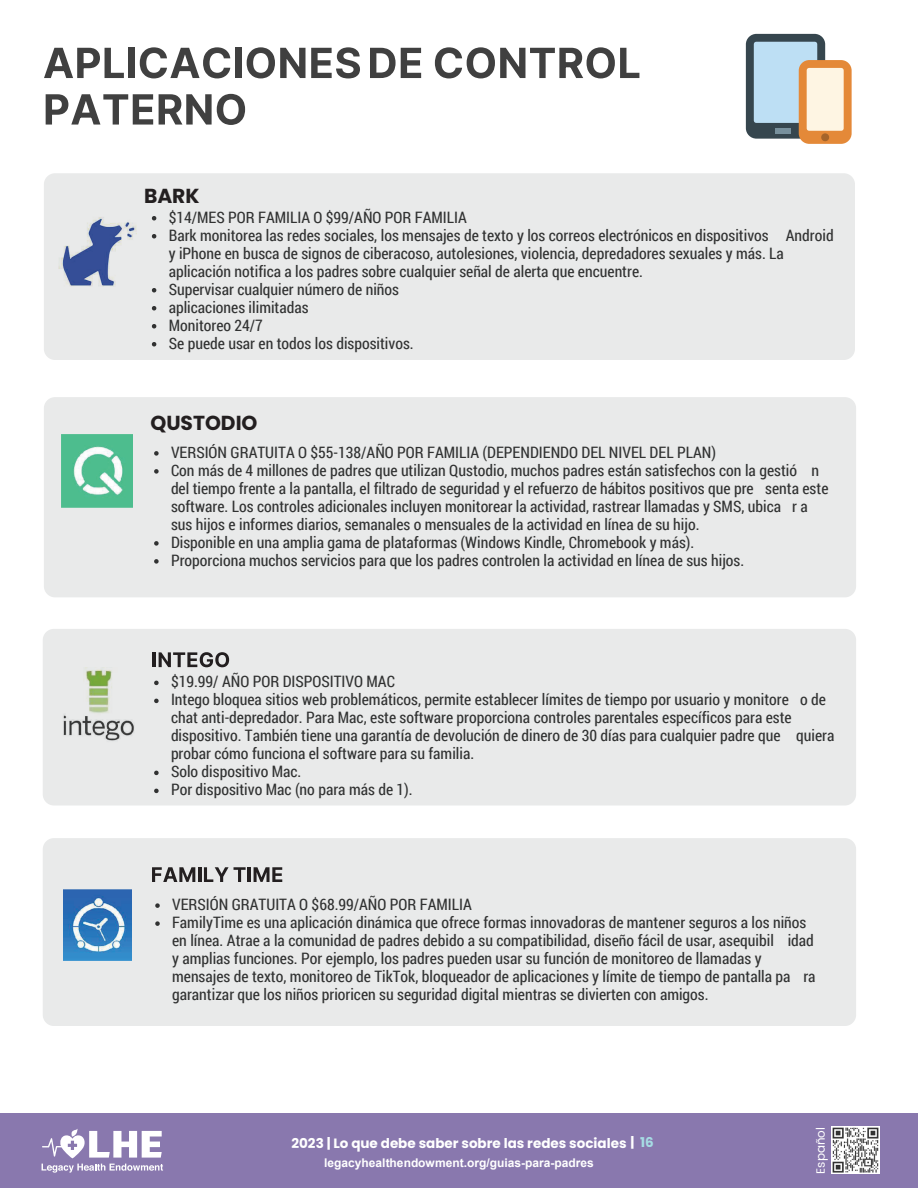
<style>
.page{position:relative;width:918px;height:1188px;background:#fff}
.page>*{position:absolute;margin:0;border:0;box-sizing:border-box;transform-origin:0 0}
.t1{font:700 20.25px "Poppins";color:#231f20}
.t2{font:15.75px/18px "Roboto Condensed";color:#313232}
.t3{font:700 13.5px "Poppins";color:#fff}
.t4{font:700 12px "Arial";color:#fff}
.t5{font:12px "Poppins";color:#fff}
.s1{color:#a6dce4}
</style>
<div class="page">
<div style="left:44px;top:173px;width:811px;height:187px;background:#e9eaea"></div>
<svg style="left:44px;top:48px;width:80px;height:30px"></svg>
<div style="left:128px;top:48px;width:7px;height:30px;background:#404040"></div>
<svg style="left:140px;top:47px;width:90px;height:31px"></svg>
<div style="left:235px;top:48px;width:7px;height:30px;background:#404040"></div>
<svg style="left:247px;top:47px;width:113px;height:31px"></svg>
<svg style="left:370px;top:48px;width:51px;height:30px"></svg>
<svg style="left:435px;top:47px;width:204px;height:31px"></svg>
<svg style="left:46px;top:94px;width:107px;height:31px"></svg>
<svg style="left:159px;top:94px;width:86px;height:31px"></svg>
<img style="left:58px;top:212px;width:79px;height:80px">
<svg style="left:152px;top:216px;width:4px;height:4px"></svg>
<svg style="left:152px;top:234px;width:4px;height:4px"></svg>
<svg style="left:152px;top:288px;width:4px;height:4px"></svg>
<svg style="left:152px;top:306px;width:4px;height:4px"></svg>
<svg style="left:152px;top:324px;width:4px;height:4px"></svg>
<svg style="left:152px;top:342px;width:4px;height:4px"></svg>
<div style="left:44px;top:397px;width:812px;height:200px;background:#e9eaea"></div>
<div style="left:43px;top:629px;width:813px;height:177px;background:#e9eaea"></div>
<hr style="left:153px;top:652px;width:3px;height:15px;background:#231f20">
<svg style="left:159px;top:652px;width:70px;height:15px"></svg>
<img style="left:60px;top:667px;width:74px;height:77px">
<img style="left:62px;top:434px;width:71px;height:73px">
<svg style="left:154px;top:451px;width:5px;height:5px"></svg>
<svg style="left:154px;top:469px;width:5px;height:5px"></svg>
<svg style="left:154px;top:541px;width:5px;height:5px"></svg>
<svg style="left:154px;top:559px;width:5px;height:5px"></svg>
<svg style="left:154px;top:681px;width:5px;height:4px"></svg>
<svg style="left:154px;top:699px;width:5px;height:4px"></svg>
<svg style="left:154px;top:771px;width:5px;height:4px"></svg>
<svg style="left:154px;top:789px;width:5px;height:4px"></svg>
<div style="left:43px;top:838px;width:813px;height:188px;background:#e9eaea"></div>
<svg style="left:152px;top:867px;width:43px;height:15px"></svg>
<hr style="left:198px;top:867px;width:3px;height:15px;background:#231f20">
<svg style="left:204px;top:867px;width:42px;height:15px"></svg>
<hr style="left:248px;top:867px;width:3px;height:15px;background:#231f20">
<svg style="left:254px;top:867px;width:28px;height:15px"></svg>
<img style="left:63px;top:890px;width:69px;height:71px">
<svg style="left:155px;top:903px;width:5px;height:5px"></svg>
<svg style="left:155px;top:921px;width:5px;height:5px"></svg>
<div style="left:746px;top:34px;width:79px;height:105px;background:#36464e;border-radius:11px"></div>
<div style="left:754px;top:42px;width:63px;height:81px;background:#bddff4;border-radius:3px"></div>
<div style="left:775px;top:128px;width:16px;height:5px;background:#78909c"></div>
<div style="left:799px;top:60px;width:53px;height:84px;background:#e48938;border-radius:11px"></div>
<div style="left:807px;top:68px;width:37px;height:63px;background:#fef5e3;border-radius:3px"></div>
<svg style="left:821px;top:133px;width:8px;height:8px"></svg>
<div style="left:0;top:1113px;width:918px;height:75px;background:#8978ae"></div>
<svg style="left:42px;top:1164px;width:121px;height:9px"></svg>
<svg style="left:42px;top:1129px;width:120px;height:29px"></svg>
<img style="left:832px;top:1126px;width:47px;height:48px">
<p class="t1" style="left:144px;top:184px;width:57px">BARK</p>
<p class="t2" style="left:169px;top:208px;width:666px">$14/MES POR FAMILIA O $99/AÑO POR FAMILIA<br>Bark monitorea las redes sociales, los mensajes de texto y los correos electrónicos en dispositivos Android y iPhone en busca de signos de ciberacoso, autolesiones, violencia, depredadores sexuales y más. La aplicación notifica a los padres sobre cualquier señal de alerta que encuentre.<br>Supervisar cualquier número de niños<br>aplicaciones ilimitadas<br>Monitoreo 24/7<br>Se puede usar en todos los dispositivos.</p>
<p class="t1" style="left:150px;top:411px;width:109px">QUSTODIO</p>
<p class="t2" style="left:171px;top:443px;width:659px">VERSIÓN GRATUITA O $55-138/AÑO POR FAMILIA (DEPENDIENDO DEL NIVEL DEL PLAN)<br>Con más de 4 millones de padres que utilizan Qustodio, muchos padres están satisfechos con la gestió n del tiempo frente a la pantalla, el filtrado de seguridad y el refuerzo de hábitos positivos que pre senta este software. Los controles adicionales incluyen monitorear la actividad, rastrear llamadas y SMS, ubica r a sus hijos e informes diarios, semanales o mensuales de la actividad en línea de su hijo.<br>Disponible en una amplia gama de plataformas (Windows Kindle, Chromebook y más).<br>Proporciona muchos servicios para que los padres controlen la actividad en línea de sus hijos.</p>
<p class="t2" style="left:171px;top:673px;width:665px">$19.99/ AÑO POR DISPOSITIVO MAC<br>Intego bloquea sitios web problemáticos, permite establecer límites de tiempo por usuario y monitore o de chat anti-depredador. Para Mac, este software proporciona controles parentales específicos para este dispositivo. También tiene una garantía de devolución de dinero de 30 días para cualquier padre que quiera probar cómo funciona el software para su familia.<br>Solo dispositivo Mac.<br>Por dispositivo Mac (no para más de 1).</p>
<p class="t2" style="left:172px;top:896px;width:645px">VERSIÓN GRATUITA O $68.99/AÑO POR FAMILIA<br>FamilyTime es una aplicación dinámica que ofrece formas innovadoras de mantener seguros a los niños en línea. Atrae a la comunidad de padres debido a su compatibilidad, diseño fácil de usar, asequibil idad y amplias funciones. Por ejemplo, los padres pueden usar su función de monitoreo de llamadas y mensajes de texto, monitoreo de TikTok, bloqueador de aplicaciones y límite de tiempo de pantalla pa ra garantizar que los niños prioricen su seguridad digital mientras se divierten con amigos.</p>
<p class="t3" style="left:291px;top:1135px;width:364px">2023 | Lo que debe saber sobre las redes sociales | <span class="s1">16</span></p>
<p class="t4" style="left:324px;top:1155px;width:271px">legacyhealthendowment.org/guias-para-padres</p>
<p class="t5" style="left:812px;top:1174px;width:48px;rotate:-90deg">Español</p>
</div>
